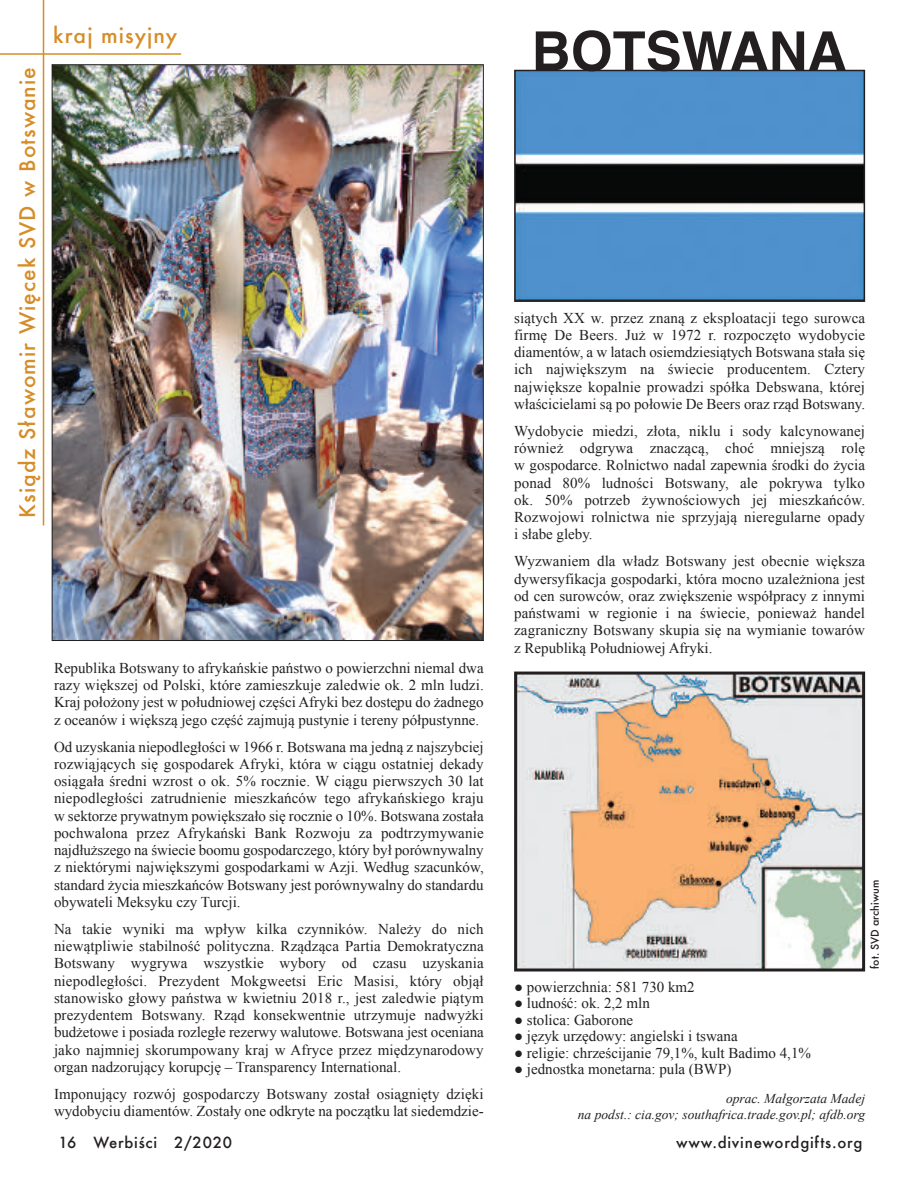
<style>
.page{position:relative;width:918px;height:1188px;background:#fff}
.page>*{position:absolute;margin:0;border:0;box-sizing:border-box;transform-origin:0 0}
.t1{font:700 54px "Helvetica";color:#231f20}
.t2{font:500 21px "Futura";letter-spacing:.05em;color:#d68d27}
.t3{font:15px/17.2px "Times New Roman";color:#231f20;text-align:justify}
.t4{font:500 15px "Futura";letter-spacing:.05em;color:#231f20}
.t5{font:italic 13.5px "Times New Roman";color:#231f20}
.t6{font:500 10.5px "Futura";color:#231f20}
</style>
<div class="page">
<hr style="left:0;top:53px;width:181px;height:2px;background:#d68d27">
<img style="left:518px;top:676px;width:343px;height:292px">
<div style="left:514px;top:672px;width:351px;height:300px;border:3px solid #231f20"></div>
<img style="left:54px;top:66px;width:428px;height:573px">
<img style="left:517px;top:73px;width:345px;height:226px">
<div style="left:514px;top:70px;width:351px;height:232px;border:2px solid #231f20"></div>
<hr style="left:43px;top:0;width:1px;height:525px;background:#d68d27">
<p class="t2" style="left:13px;top:518px;width:452px;rotate:-90deg">Ksiądz Sławomir Więcek SVD w Botswanie</p>
<p class="t2" style="left:53px;top:21px;width:125px">kraj misyjny</p>
<p class="t3" style="left:54px;top:659px;width:431px">Republika Botswany to afrykańskie państwo o powierzchni niemal dwa razy większej od Polski, które zamieszkuje zaledwie ok. 2 mln ludzi.<br>Kraj położony jest w południowej części Afryki bez dostępu do żadnego z oceanów i większą jego część zajmują pustynie i tereny półpustynne.</p>
<p class="t3" style="left:54px;top:738px;width:431px">Od uzyskania niepodległości w 1966 r. Botswana ma jedną z najszybciej rozwiąjących się gospodarek Afryki, która w ciągu ostatniej dekady osiągała średni wzrost o ok. 5% rocznie. W ciągu pierwszych 30 lat niepodległości zatrudnienie mieszkańców tego afrykańskiego kraju w sektorze prywatnym powiększało się rocznie o 10%. Botswana została pochwalona przez Afrykański Bank Rozwoju za podtrzymywanie najdłuższego na świecie boomu gospodarczego, który był porównywalny z niektórymi największymi gospodarkami w Azji. Według szacunków, standard życia mieszkańców Botswany jest porównywalny do standardu obywateli Meksyku czy Turcji.</p>
<p class="t3" style="left:54px;top:920px;width:431px">Na takie wyniki ma wpływ kilka czynników. Należy do nich niewątpliwie stabilność polityczna. Rządząca Partia Demokratyczna Botswany wygrywa wszystkie wybory od czasu uzyskania niepodległości. Prezydent Mokgweetsi Eric Masisi, który objął stanowisko głowy państwa w kwietniu 2018 r., jest zaledwie piątym prezydentem Botswany. Rząd konsekwentnie utrzymuje nadwyżki budżetowe i posiada rozległe rezerwy walutowe. Botswana jest oceniana jako najmniej skorumpowany kraj w Afryce przez międzynarodowy organ nadzorujący korupcję – Transparency International.</p>
<p class="t3" style="left:54px;top:1085px;width:431px">Imponujący rozwój gospodarczy Botswany został osiągnięty dzięki wydobyciu diamentów. Zostały one odkryte na początku lat siedemdzie-</p>
<p class="t4" style="left:58px;top:1132px;width:175px">16 Werbiści 2/2020</p>
<p class="t1" style="left:532px;top:29px;width:316px">BOTSWANA</p>
<p class="t3" style="left:514px;top:309px;width:353px">siątych XX w. przez znaną z eksploatacji tego surowca firmę De Beers. Już w 1972 r. rozpoczęto wydobycie diamentów, a w latach osiemdziesiątych Botswana stała się ich największym na świecie producentem. Cztery największe kopalnie prowadzi spółka Debswana, której właścicielami są po połowie De Beers oraz rząd Botswany.</p>
<p class="t3" style="left:514px;top:422px;width:353px">Wydobycie miedzi, złota, niklu i sody kalcynowanej również odgrywa znaczącą, choć mniejszą rolę w gospodarce. Rolnictwo nadal zapewnia środki do życia ponad 80% ludności Botswany, ale pokrywa tylko ok. 50% potrzeb żywnościowych jej mieszkańców.<br>Rozwojowi rolnictwa nie sprzyjają nieregularne opady i słabe gleby.</p>
<p class="t3" style="left:514px;top:553px;width:353px">Wyzwaniem dla władz Botswany jest obecnie większa dywersyfikacja gospodarki, która mocno uzależniona jest od cen surowców, oraz zwiększenie współpracy z innymi państwami w regionie i na świecie, ponieważ handel zagraniczny Botswany skupia się na wymianie towarów z Republiką Południowej Afryki.</p>
<p class="t6" style="left:868px;top:969px;width:90px;rotate:-90deg">fot. SVD archiwum</p>
<p class="t3" style="left:514px;top:978px;width:182px">● powierzchnia: 581 730 km2</p>
<p class="t3" style="left:514px;top:994px;width:137px">● ludność: ok. 2,2 mln</p>
<p class="t3" style="left:514px;top:1011px;width:121px">● stolica: Gaborone</p>
<p class="t3" style="left:514px;top:1027px;width:225px">● język urzędowy: angielski i tswana</p>
<p class="t3" style="left:514px;top:1044px;width:298px">● religie: chrześcijanie 79,1%, kult Badimo 4,1%</p>
<p class="t3" style="left:514px;top:1060px;width:219px">● jednostka monetarna: pula (BWP)</p>
<p class="t5" style="left:726px;top:1090px;width:141px">oprac. Małgorzata Madej</p>
<p class="t5" style="left:578px;top:1107px;width:289px">na podst.: cia.gov; southafrica.trade.gov.pl; afdb.org</p>
<p class="t4" style="left:676px;top:1132px;width:188px">www.divinewordgifts.org</p>
</div>
